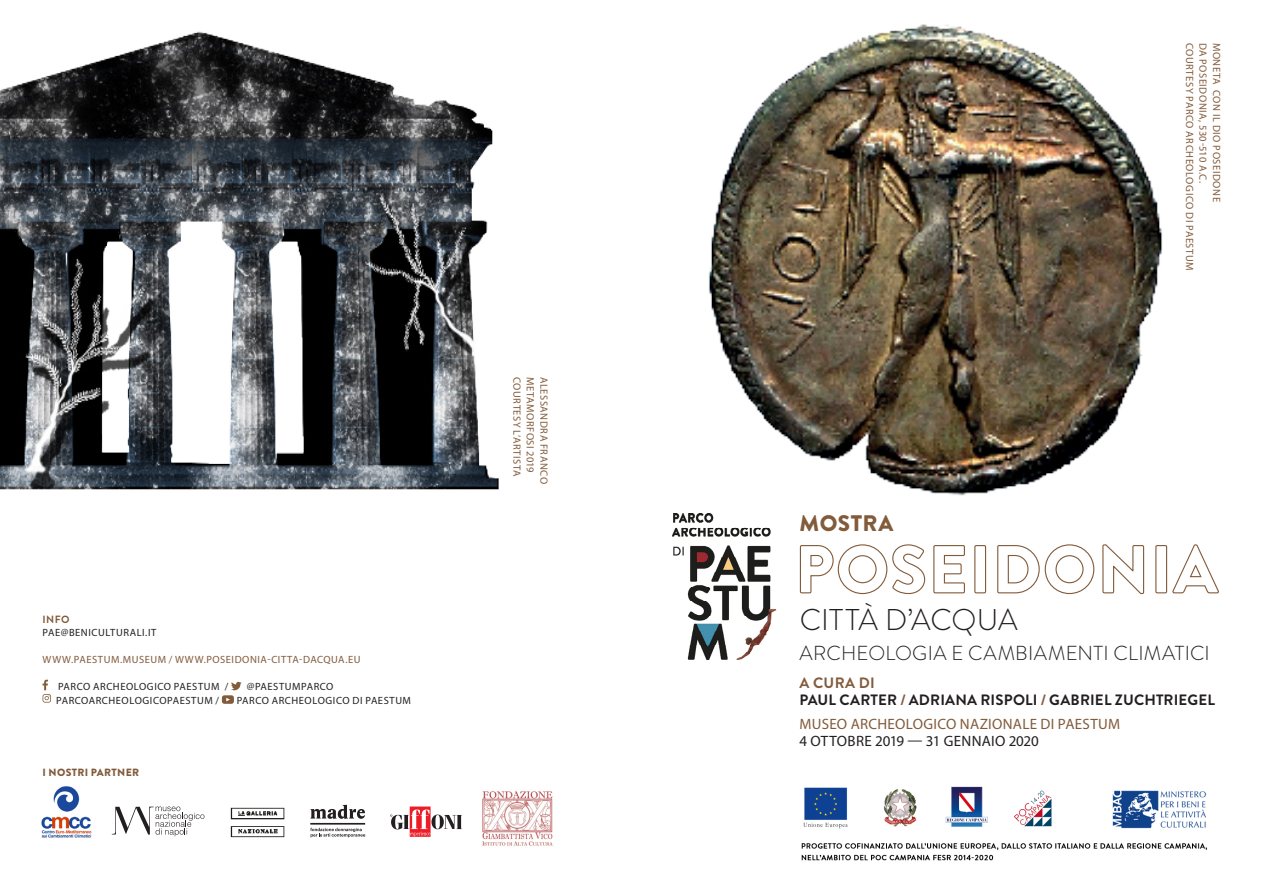
<style>
.page{position:relative;width:1263px;height:893px;background:#fff}
.page>*{position:absolute;margin:0;border:0;box-sizing:border-box;transform-origin:0 0}
.t1{font:300 30px "Brandon Grotesque";letter-spacing:-.01em;color:#231f20}
.t2{font:900 22.5px "Brandon Grotesque";letter-spacing:.02em;color:#825b3b}
.t3{font:300 20.25px "Brandon Grotesque";letter-spacing:.015em;color:#231f20}
.t4{font:700 15px "Brandon Grotesque";letter-spacing:.015em;color:#231f20}
.t5{font:15px "Myriad Pro";letter-spacing:.015em;color:#825b3b}
.t6{font:15px "Myriad Pro";letter-spacing:.015em;color:#231f20}
.t7{font:700 15px "Brandon Grotesque";letter-spacing:.02em;color:#825b3b}
.t8{font:10.5px "Myriad Pro";letter-spacing:.055em;color:#825b3b}
.t9{font:10.5px "Myriad Pro";letter-spacing:.05em;color:#231f20}
.t10{font:900 10.5px "Brandon Grotesque";letter-spacing:.035em;color:#825b3b}
.t11{font:700 10.5px "Brandon Grotesque";color:#825b3b}
.s1{color:#825b3b}
</style>
<div class="page">
<svg style="left:799px;top:544px;width:127px;height:51px"></svg>
<svg style="left:933px;top:545px;width:32px;height:49px"></svg>
<div style="left:974px;top:545px;width:12px;height:48px;border:1px solid #825b3b"></div>
<svg style="left:997px;top:544px;width:98px;height:51px"></svg>
<svg style="left:1102px;top:544px;width:43px;height:51px"></svg>
<div style="left:1155px;top:545px;width:12px;height:48px;border:1px solid #825b3b"></div>
<svg style="left:1172px;top:544px;width:47px;height:50px"></svg>
<img style="left:709px;top:24px;width:454px;height:472px">
<img style="left:673px;top:514px;width:104px;height:146px">
<img style="left:41px;top:786px;width:51px;height:52px">
<img style="left:230px;top:807px;width:55px;height:31px">
<svg style="left:43px;top:680px;width:8px;height:23px"></svg>
<svg style="left:222px;top:682px;width:20px;height:22px"></svg>
<svg style="left:390px;top:806px;width:72px;height:31px"></svg>
<svg style="left:112px;top:806px;width:92px;height:30px"></svg>
<svg style="left:310px;top:805px;width:55px;height:14px"></svg>
<hr style="left:310px;top:823px;width:55px;height:2px;background:#231f20">
<svg style="left:310px;top:828px;width:55px;height:9px"></svg>
<img style="left:0;top:31px;width:499px;height:459px">
<img style="left:801px;top:786px;width:406px;height:75px">
<img style="left:482px;top:791px;width:71px;height:55px">
<p class="t11" style="left:43px;top:612px;width:28px">INFO</p>
<p class="t9" style="left:43px;top:626px;width:115px">PAE@BENICULTURALI.IT</p>
<p class="t8" style="left:43px;top:653px;width:319px">WWW.PAESTUM.MUSEUM / WWW.POSEIDONIA-CITTA-DACQUA.EU</p>
<p class="t9" style="left:58px;top:680px;width:172px">PARCO ARCHEOLOGICO PAESTUM /</p>
<p class="t9" style="left:247px;top:680px;width:88px">@PAESTUMPARCO</p>
<p class="t9" style="left:56px;top:694px;width:165px">PARCOARCHEOLOGICOPAESTUM /</p>
<p class="t9" style="left:237px;top:694px;width:176px">PARCO ARCHEOLOGICO DI PAESTUM</p>
<p class="t10" style="left:43px;top:764px;width:98px">I NOSTRI PARTNER</p>
<p class="t8" style="left:523px;top:377px;width:101px;rotate:90deg">COURTESY L’ARTISTA</p>
<p class="t8" style="left:537px;top:377px;width:97px;rotate:90deg">METAMORFOSI 2019</p>
<p class="t8" style="left:550px;top:377px;width:108px;rotate:90deg">ALESSANDRA FRANCO</p>
<p class="t2" style="left:800px;top:507px;width:95px">MOSTRA</p>
<p class="t8" style="left:1196px;top:43px;width:230px;rotate:90deg">COURTESY PARCO ARCHEOLOGICO DI PAESTUM</p>
<p class="t8" style="left:1209px;top:43px;width:142px;rotate:90deg">DA POSEIDONIA, 530-510 A.C.</p>
<p class="t8" style="left:1223px;top:43px;width:161px;rotate:90deg">MONETA CON IL DIO POSEIDONE</p>
<p class="t1" style="left:800px;top:599px;width:219px">CITTÀ D’ACQUA</p>
<p class="t3" style="left:800px;top:639px;width:412px">ARCHEOLOGIA E CAMBIAMENTI CLIMATICI</p>
<p class="t7" style="left:799px;top:672px;width:77px">A CURA DI</p>
<p class="t4" style="left:799px;top:689px;width:417px">PAUL CARTER <span class="s1">/</span> ADRIANA RISPOLI <span class="s1">/</span> GABRIEL ZUCHTRIEGEL</p>
<p class="t5" style="left:800px;top:715px;width:322px">MUSEO ARCHEOLOGICO NAZIONALE DI PAESTUM</p>
<p class="t6" style="left:799px;top:731px;width:241px">4 OTTOBRE 2019 — 31 GENNAIO 2020</p>
</div>
